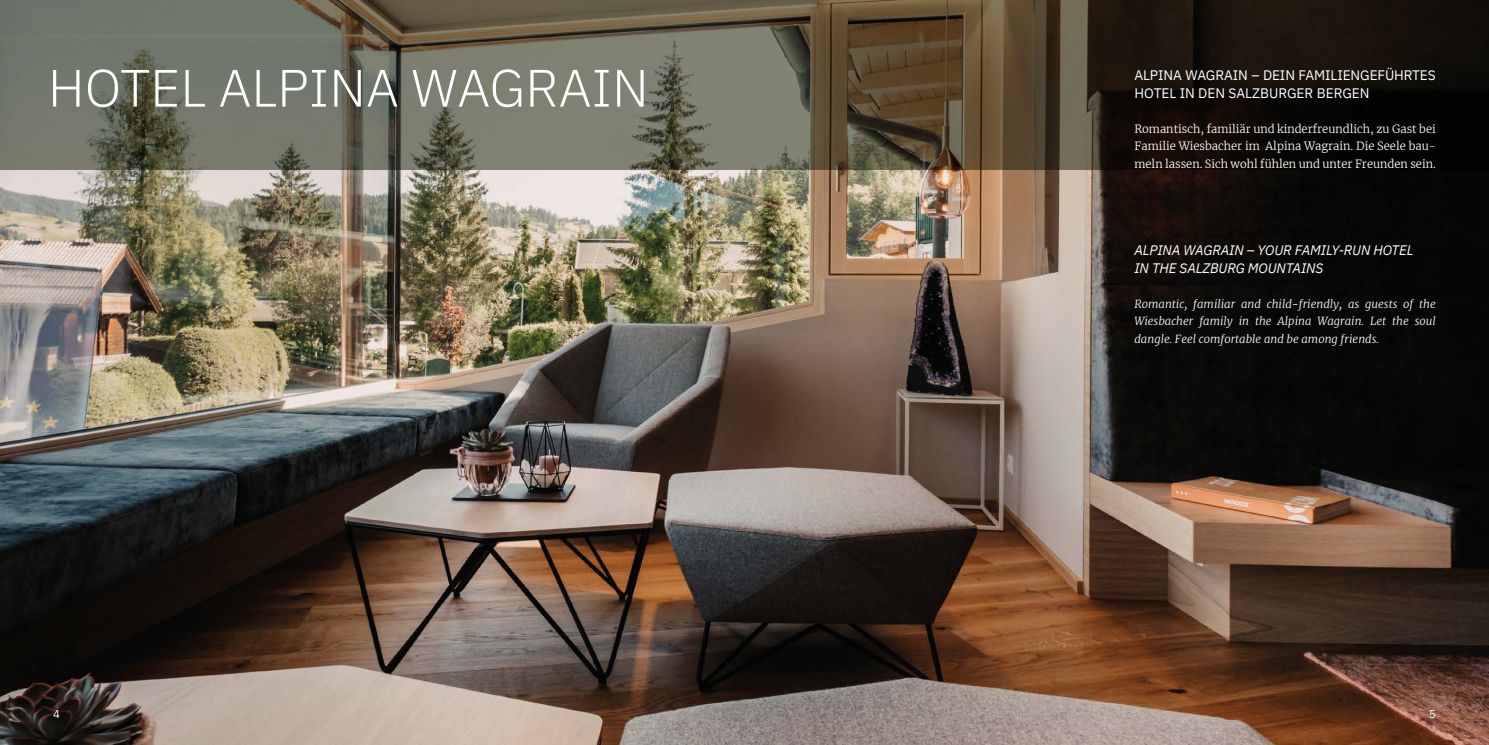
<style>
.page{position:relative;width:1489px;height:745px;background:#fff}
.page>*{position:absolute;margin:0;border:0;box-sizing:border-box;transform-origin:0 0}
.t1{font:300 52.5px "IBM Plex Sans";color:#fff}
.t2{font:13.75px/17.5px "IBM Plex Sans";letter-spacing:-.01em;color:#fff}
.t3{font:italic 13.75px/17.5px "IBM Plex Sans";letter-spacing:-.01em;color:#fff}
.t4{font:300 11.25px/17.5px "Merriweather";color:#fff;text-align:justify}
.t5{font:italic 300 11.25px/17.5px "Merriweather";color:#fff;text-align:justify}
.t6{font:11.25px "IBM Plex Sans";color:#fff}
</style>
<div class="page">
<img style="left:0;top:170px;width:1488px;height:574px">
<svg style="left:0;top:0;width:1488px;height:170px;background:#524e40"></svg>
<h1 class="t1" style="left:48px;top:48px;width:602px">HOTEL ALPINA WAGRAIN</h1>
<p class="t2" style="left:1134px;top:65px;width:303px">ALPINA WAGRAIN – DEIN FAMILIENGEFÜHRTES<br>HOTEL IN DEN SALZBURGER BERGEN</p>
<p class="t4" style="left:1134px;top:119px;width:303px">Romantisch, familiär und kinderfreundlich, zu Gast bei Familie Wiesbacher im Alpina Wagrain. Die Seele bau&shy;meln lassen. Sich wohl fühlen und unter Freunden sein.</p>
<p class="t3" style="left:1134px;top:240px;width:280px">ALPINA WAGRAIN – YOUR FAMILY-RUN HOTEL<br>IN THE SALZBURG MOUNTAINS</p>
<p class="t5" style="left:1134px;top:294px;width:303px">Romantic, familiar and child-friendly, as guests of the Wiesbacher family in the Alpina Wagrain. Let the soul dangle. Feel comfortable and be among friends.</p>
<p class="t6" style="left:53px;top:705px;width:8px">4</p>
<p class="t6" style="left:1428px;top:705px;width:8px">5</p>
</div>
